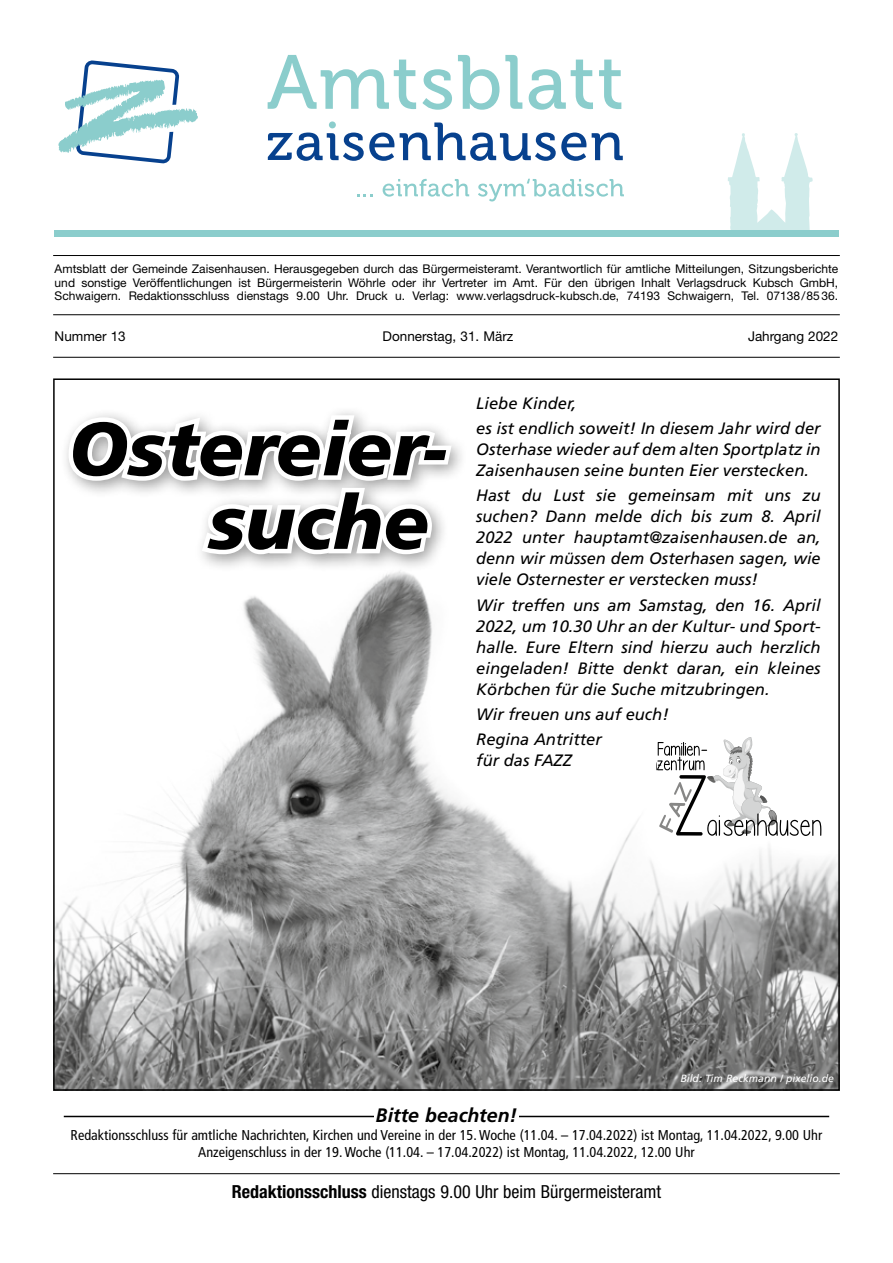
<style>
.page{position:relative;width:893px;height:1263px;background:#fff}
.page>*{position:absolute;margin:0;border:0;box-sizing:border-box;transform-origin:0 0}
.t1{font:italic 900 75.3px/73.5px "Frutiger LT Std";color:#000;text-align:right}
.t2{font:italic 700 19.5px "Frutiger LT Std";color:#000}
.t3{font:condensed 18px "Helvetica Neue LT Std";color:#000}
.t4{font:italic 16.5px/21px "Frutiger LT Std";color:#000}
.t5{font:condensed 14.25px/17.1px "Frutiger LT Std";color:#000;text-align:center}
.t6{font:13.5px "Helvetica Neue LT Std";color:#000}
.t7{font:12px/13.5px "Helvetica Neue LT Std";color:#000;text-align:justify}
.t8{font:italic 10.5px "Frutiger LT Std";color:#fff}
.s1{font-weight:700}
</style>
<div class="page">
<hr style="left:53px;top:357px;width:787px;height:1px;background:#000">
<hr style="left:53px;top:314px;width:787px;height:1px;background:#000">
<hr style="left:53px;top:1173px;width:787px;height:1px;background:#000">
<hr style="left:53px;top:255px;width:787px;height:1px;background:#000">
<svg style="left:268px;top:55px;width:148px;height:54px"></svg>
<svg style="left:422px;top:69px;width:30px;height:41px"></svg>
<svg style="left:458px;top:55px;width:41px;height:55px"></svg>
<svg style="left:505px;top:55px;width:17px;height:54px"></svg>
<svg style="left:529px;top:60px;width:64px;height:50px"></svg>
<svg style="left:599px;top:60px;width:22px;height:49px"></svg>
<svg style="left:728px;top:133px;width:85px;height:97px"></svg>
<div style="left:54px;top:230px;width:785px;height:7px;background:#8bcdcc"></div>
<svg style="left:592px;top:133px;width:31px;height:27px"></svg>
<svg style="left:400px;top:122px;width:186px;height:39px"></svg>
<svg style="left:268px;top:133px;width:126px;height:28px"></svg>
<div style="left:329px;top:121px;width:7px;height:7px;background:#8bcdcc;border-radius:50%"></div>
<svg style="left:357px;top:194px;width:15px;height:2px"></svg>
<svg style="left:383px;top:179px;width:86px;height:18px"></svg>
<svg style="left:478px;top:179px;width:146px;height:22px"></svg>
<svg style="left:58px;top:60px;width:140px;height:104px"></svg>
<img style="left:56px;top:573px;width:781px;height:515px">
<svg style="left:657px;top:737px;width:164px;height:99px"></svg>
<hr style="left:64px;top:1116px;width:765px;height:1px;background:#000">
<div style="left:374px;top:1112px;width:145px;height:8px;background:#fff"></div>
<div style="left:60px;top:406px;width:409px;height:167px;background:#000;opacity:.4"></div>
<svg style="left:64px;top:411px;width:393px;height:148px"></svg>
<p class="t7" style="left:55px;top:262px;width:785px">Amtsblatt der Gemeinde Zaisenhausen. Herausgegeben durch das Bürgermeisteramt. Verantwortlich für amtliche Mitteilungen, Sitzungsberichte und sonstige Veröffentlichungen ist Bürgermeisterin Wöhrle oder ihr Vertreter im Amt. Für den übrigen Inhalt Verlagsdruck Kubsch GmbH, Schwaigern. Redaktionsschluss dienstags 9.00 Uhr. Druck u. Verlag: www.verlagsdruck-kubsch.de, 74193 Schwaigern, Tel. 07138/85 36.</p>
<p class="t6" style="left:55px;top:328px;width:73px">Nummer 13</p>
<p class="t6" style="left:383px;top:328px;width:132px">Donnerstag, 31. März</p>
<p class="t6" style="left:748px;top:328px;width:92px">Jahrgang 2022</p>
<h1 class="t1" style="left:69px;top:412px;width:379px">Ostereier&shy;suche</h1>
<p class="t4" style="left:476px;top:391px;width:346px;line-height:25.2px">Liebe Kinder,<br>es ist endlich soweit! In diesem Jahr wird der</p>
<p class="t4" style="left:476px;top:439px;width:346px">Osterhase wieder auf dem alten Sportplatz in<br>Zaisenhausen seine bunten Eier verstecken.</p>
<p class="t4" style="left:476px;top:485px;width:346px;text-align:justify">Hast du Lust sie gemeinsam mit uns zu suchen? Dann melde dich bis zum 8. April 2022 unter hauptamt@zaisenhausen.de an, denn wir müssen dem Osterhasen sagen, wie viele Osternester er verstecken muss!</p>
<p class="t4" style="left:476px;top:595px;width:346px;text-align:justify">Wir treffen uns am Samstag, den 16. April 2022, um 10.30 Uhr an der Kultur- und Sport&shy;halle. Eure Eltern sind hierzu auch herzlich eingeladen! Bitte denkt daran, ein kleines Körbchen für die Suche mitzubringen.</p>
<p class="t4" style="left:476px;top:702px;width:194px;line-height:25.2px">Wir freuen uns auf euch!<br>Regina Antritter</p>
<p class="t4" style="left:476px;top:750px;width:97px">für das FAZZ</p>
<p class="t8" style="left:680px;top:1072px;width:155px">Bild: Tim Reckmann / pixelio.de</p>
<p class="t2" style="left:376px;top:1104px;width:143px">Bitte beachten!</p>
<p class="t5" style="left:71px;top:1126px;width:753px">Redaktionsschluss für amtliche Nachrichten, Kirchen und Vereine in der 15. Woche (11.04. – 17.04.2022) ist Montag, 11.04.2022, 9.00 Uhr<br>Anzeigenschluss in der 19. Woche (11.04. – 17.04.2022) ist Montag, 11.04.2022, 12.00 Uhr</p>
<p class="t3" style="left:232px;top:1181px;width:431px"><span class="s1">Redaktionsschluss</span> dienstags 9.00 Uhr beim Bürgermeisteramt</p>
</div>
